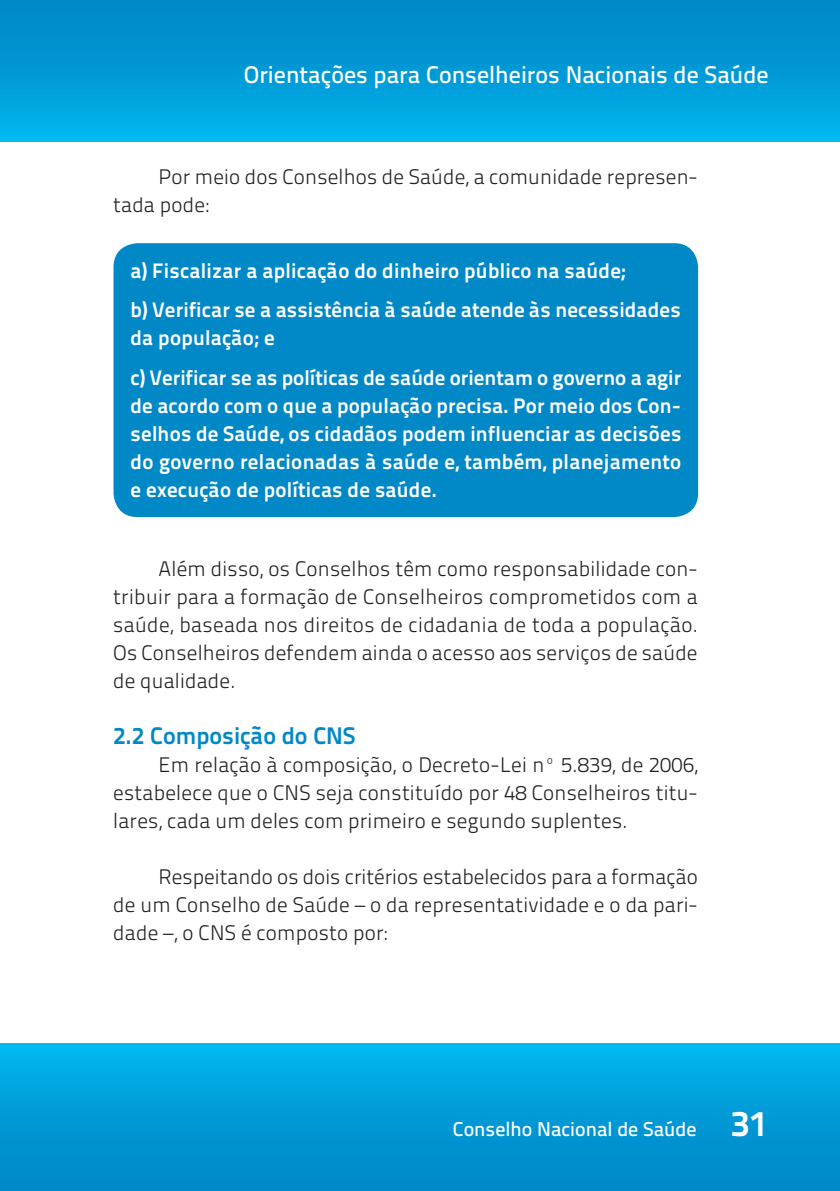
<style>
.page{position:relative;width:840px;height:1191px;background:#fff}
.page>*{position:absolute;margin:0;border:0;box-sizing:border-box;transform-origin:0 0}
.t1{font:500 24px "Titillium Text 22 L";color:#fff}
.subtitulo{font:700 24px "Titillium Text 22 L";color:#0088c7}
.texto_corrido{font:300 21px/28px "Titillium Text 22 L";letter-spacing:.01em;color:#231f20;text-align:justify}
.texto_corrido-2{font:700 21px/28px "Titillium Text 22 L";letter-spacing:.01em;color:#fff}
.t2{font:500 20px "Titillium Text 22 L";color:#fff}
.s1{font-weight:700;font-size:36px}
</style>
<div class="page">
<div style="left:2px;top:1043px;width:837px;height:148px;background:linear-gradient(to bottom,#00b6ee,#0084c4)"></div>
<div style="left:2px;top:0;width:837px;height:142px;background:linear-gradient(to bottom,#0083c3,#00b5ed)"></div>
<svg style="left:0;top:0;width:1px;height:142px"></svg>
<svg style="left:0;top:1043px;width:1px;height:148px"></svg>
<div style="left:113px;top:243px;width:584px;height:274px;background:#0088c7;border-radius:24px"></div>
<p class="t1" style="left:243px;top:56px;width:526px">Orientações para Conselheiros Nacionais de Saúde</p>
<p class="texto_corrido" style="left:113px;top:162px;width:585px;text-indent:45px">Por meio dos Conselhos de Saúde, a comunidade represen&shy;tada pode:</p>
<p class="texto_corrido-2" style="left:130px;top:255px;width:496px">a) Fiscalizar a aplicação do dinheiro público na saúde;</p>
<p class="texto_corrido-2" style="left:130px;top:294px;width:551px">b) Verificar se a assistência à saúde atende às necessidades da população; e</p>
<p class="texto_corrido-2" style="left:130px;top:362px;width:552px;text-align:justify">c) Verificar se as políticas de saúde orientam o governo a agir de acordo com o que a população precisa. Por meio dos Con&shy;selhos de Saúde, os cidadãos podem influenciar as decisões do governo relacionadas à saúde e, também, planejamento e execução de políticas de saúde.</p>
<p class="texto_corrido" style="left:113px;top:554px;width:586px;text-indent:45px">Além disso, os Conselhos têm como responsabilidade con&shy;tribuir para a formação de Conselheiros comprometidos com a saúde, baseada nos direitos de cidadania de toda a população.<br>Os Conselheiros defendem ainda o acesso aos serviços de saúde de qualidade.</p>
<p class="subtitulo" style="left:113px;top:717px;width:244px">2.2 Composição do CNS</p>
<p class="texto_corrido" style="left:113px;top:750px;width:586px;text-indent:45px">Em relação à composição, o Decreto-Lei nº 5.839, de 2006, estabelece que o CNS seja constituído por 48 Conselheiros titu&shy;lares, cada um deles com primeiro e segundo suplentes.</p>
<p class="texto_corrido" style="left:113px;top:862px;width:585px;text-indent:45px">Respeitando os dois critérios estabelecidos para a formação de um Conselho de Saúde – o da representatividade e o da pari&shy;dade –, o CNS é composto por:</p>
<p class="t2" style="left:452px;top:1114px;width:317px">Conselho Nacional de Saúde <span class="s1">31</span></p>
</div>
